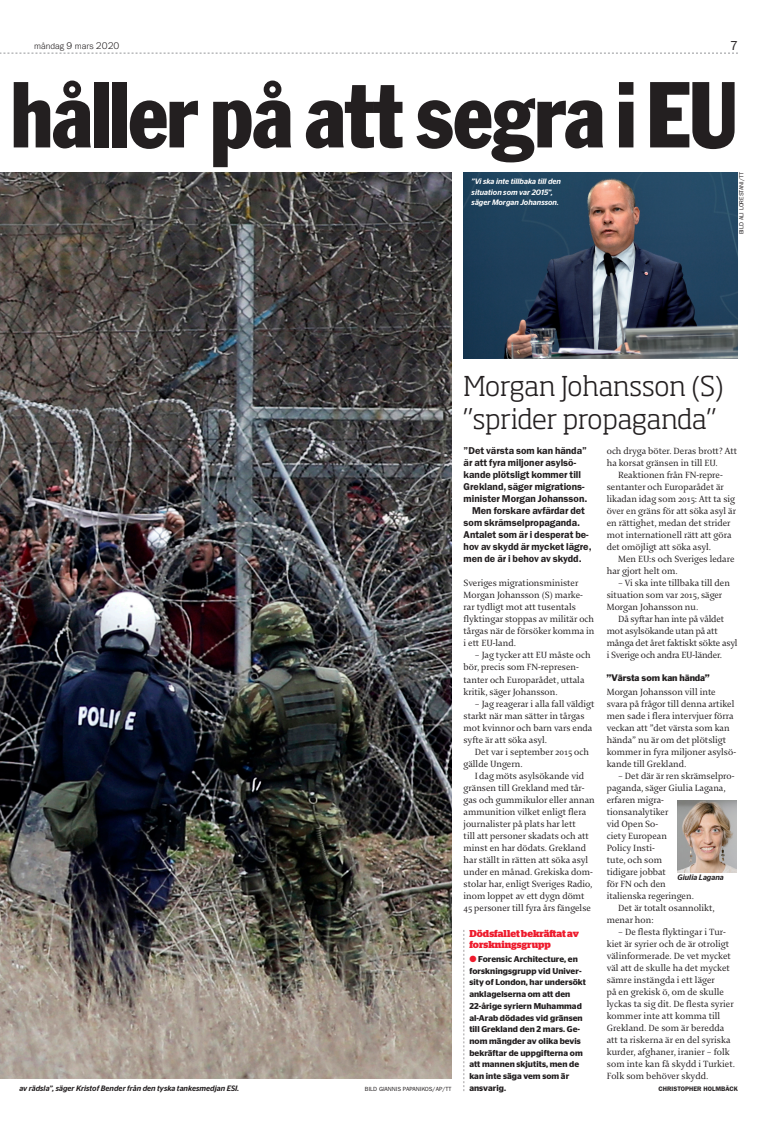
<style>
.page{position:relative;width:772px;height:1129px;background:#fff}
.page>*{position:absolute;margin:0;border:0;box-sizing:border-box;transform-origin:0 0}
.t1{font:86.2px "Franklin Gothic SHOP Con";letter-spacing:.005em;color:#231f20}
.t2{font:300 27px/33px "Soho Std";letter-spacing:-.005em;color:#231f20}
.t3{font:13px "ITC Franklin Gothic Std";color:#231f20}
.t4{font:600 10px "ITC Franklin Gothic Std";color:#231f20}
.t5{font:700 10px/11.5px "Stag";letter-spacing:.005em;color:#ee1b2d}
.t6{font:9.7px/12px "Enigma";color:#231f20}
.t7{font:300 9px "Franklin Gothic URW";color:#231f20}
.t8{font:8.8px "Franklin Gothic";letter-spacing:-.01em;color:#231f20}
.t9{font:600 8.5px/11.7px "Stag Sans";letter-spacing:.005em;color:#231f20}
.t10{font:italic 500 7.8px "Stag Sans";color:#231f20}
.t11{font:italic 500 7.8px/10.5px "Stag Sans";color:#fff}
.t12{font:600 6.5px "ITC Franklin Gothic Std";color:#231f20}
.t13{font:6px "ITC Franklin Gothic Std";color:#231f20}
.s1{font-size:10px}
.s2{color:#ee1b2d}
</style>
<div class="page">
<svg style="left:0;top:53px;width:737px;height:1px"></svg>
<img style="left:0;top:172px;width:451px;height:906px">
<svg style="left:463px;top:930px;width:1px;height:160px"></svg>
<img style="left:463px;top:172px;width:274px;height:186px">
<img style="left:677px;top:800px;width:59px;height:72px">
<p class="t7" style="left:34px;top:40px;width:87px">måndag <span class="s1">9</span> mars <span class="s1">2020</span></p>
<h3 class="t3" style="left:729px;top:39px;width:9px">7</h3>
<h1 class="t1" style="left:12px;top:65px;width:725px">håller på att segra i EU</h1>
<p class="t11" style="left:471px;top:176px;width:91px">”Vi ska inte tillbaka till den situation som var 2015”, säger Morgan Johansson.</p>
<p class="t13" style="left:737px;top:234px;width:64px;rotate:-90deg">BILD ALI LORESTANI/TT</p>
<p class="t10" style="left:19px;top:1083px;width:221px">av rädsla”, säger Kristof Bender från den tyska tankesmedjan ESI.</p>
<p class="t13" style="left:365px;top:1084px;width:88px">BILD GIANNIS PAPANIKOS/AP/TT</p>
<h2 class="t2" style="left:463px;top:369px;width:261px">Morgan Johansson (S) ”sprider propaganda”</h2>
<p class="t4" style="left:463px;top:445px;width:125px">”Det värsta som kan hända”</p>
<p class="t4" style="left:463px;top:457px;width:114px">är att fyra miljoner asylsö-</p>
<p class="t4" style="left:463px;top:469px;width:119px">kande plötsligt kommer till</p>
<p class="t4" style="left:463px;top:481px;width:122px">Grekland, säger migrations-</p>
<p class="t4" style="left:463px;top:493px;width:125px">minister Morgan Johansson.</p>
<p class="t4" style="left:472px;top:505px;width:114px">Men forskare avfärdar det</p>
<p class="t4" style="left:463px;top:517px;width:118px">som skrämselpropaganda.</p>
<p class="t4" style="left:463px;top:529px;width:126px">Antalet som är i desperat be-</p>
<p class="t4" style="left:463px;top:541px;width:129px">hov av skydd är mycket lägre,</p>
<p class="t4" style="left:463px;top:553px;width:119px">men de är i behov av skydd.</p>
<p class="t6" style="left:463px;top:577px;width:132px">Sveriges migrationsminister<br>Morgan Johansson (S) marke&shy;rar tydligt mot att tusentals flyktingar stoppas av militär och tårgas när de försöker komma in i ett EU-land.</p>
<p class="t6" style="left:463px;top:649px;width:129px;text-indent:11px">– Jag tycker att EU måste och bör, precis som FN-represen&shy;tanter och Europarådet, uttala kritik, säger Johansson.</p>
<p class="t6" style="left:463px;top:697px;width:132px;text-indent:11px">– Jag reagerar i alla fall väldigt starkt när man sätter in tårgas mot kvinnor och barn vars enda syfte är att söka asyl.</p>
<p class="t6" style="left:463px;top:745px;width:127px;text-indent:11px">Det var i september 2015 och gällde Ungern.</p>
<p class="t6" style="left:463px;top:769px;width:132px;text-indent:11px">Idag möts asylsökande vid gränsen till Grekland med tår&shy;gas och gummikulor eller annan ammunition vilket enligt flera journalister på plats har lett<br>till att personer skadats och att minst en har dödats. Grekland har ställt in rätten att söka asyl under en månad. Grekiska dom&shy;stolar har, enligt Sveriges Radio, inom loppet av ett dygn dömt<br>45 personer till fyra års fängelse</p>
<p class="t5" style="left:469px;top:927px;width:111px">Dödsfallet bekräftat av forskningsgrupp</p>
<p class="t9" style="left:469px;top:953px;width:118px"><span class="s2">●</span> Forensic Architecture, en forskningsgrupp vid Univer&shy;sity of London, har undersökt anklagelserna om att den<br>22-årige syriern Muhammad al-Arab dödades vid gränsen till Grekland den 2 mars. Ge&shy;nom mängder av olika bevis bekräftar de uppgifterna om att mannen skjutits, men de kan inte säga vem som är ansvarig.</p>
<p class="t6" style="left:606px;top:445px;width:132px">och dryga böter. Deras brott? Att ha korsat gränsen in till EU.</p>
<p class="t6" style="left:606px;top:469px;width:131px;text-indent:11px">Reaktionen från FN-repre&shy;sentanter och Europarådet är likadan idag som 2015: Att ta sig över en gräns för att söka asyl är en rättighet, medan det strider mot internationell rätt att göra det omöjligt att söka asyl.</p>
<p class="t6" style="left:606px;top:553px;width:129px;text-indent:11px">Men EU:s och Sveriges ledare har gjort helt om.</p>
<p class="t6" style="left:606px;top:577px;width:125px;text-indent:11px">– Vi ska inte tillbaka till den situation som var 2015, säger<br>Morgan Johansson nu.</p>
<p class="t6" style="left:606px;top:613px;width:132px;text-indent:11px">Då syftar han inte på våldet mot asylsökande utan på att många det året faktiskt sökte asyl i Sverige och andra EU-länder.</p>
<p class="t8" style="left:606px;top:671px;width:104px">”Värsta som kan hända”</p>
<p class="t6" style="left:606px;top:685px;width:131px">Morgan Johansson vill inte svara på frågor till denna artikel men sade i flera intervjuer förra veckan att ”det värsta som kan hända” nu är om det plötsligt kommer in fyra miljoner asylsö&shy;kande till Grekland.</p>
<p class="t6" style="left:617px;top:769px;width:118px">– Det där är ren skrämselpro-</p>
<p class="t6" style="left:606px;top:781px;width:120px">paganda, säger Giulia Lagana,</p>
<p class="t6" style="left:606px;top:793px;width:59px">erfaren migra-</p>
<p class="t6" style="left:606px;top:805px;width:63px">tionsanalytiker</p>
<p class="t6" style="left:606px;top:817px;width:53px">vid Open So-</p>
<p class="t6" style="left:606px;top:829px;width:62px">ciety European</p>
<p class="t6" style="left:606px;top:841px;width:50px">Policy Insti-</p>
<p class="t6" style="left:606px;top:853px;width:57px">tute, och som</p>
<p class="t6" style="left:606px;top:865px;width:61px">tidigare jobbat</p>
<p class="t6" style="left:606px;top:877px;width:61px">för FN och den</p>
<p class="t6" style="left:606px;top:889px;width:89px">italienska regeringen.</p>
<p class="t6" style="left:617px;top:901px;width:98px">Det är totalt osannolikt,</p>
<p class="t6" style="left:606px;top:913px;width:48px">menar hon:</p>
<p class="t6" style="left:606px;top:925px;width:130px;text-indent:11px">– De flesta flyktingar i Tur&shy;kiet är syrier och de är otroligt välinformerade. De vet mycket väl att de skulle ha det mycket sämre instängda i ett läger<br>på en grekisk ö, om de skulle lyckas ta sig dit. De flesta syrier kommer inte att komma till<br>Grekland. De som är beredda att ta riskerna är en del syriska kurder, afghaner, iranier – folk som inte kan få skydd i Turkiet.<br>Folk som behöver skydd.</p>
<p class="t12" style="left:658px;top:1084px;width:81px">CHRISTOPHER HOLMBÄCK</p>
<p class="t10" style="left:677px;top:873px;width:48px">Giulia Lagana</p>
</div>
